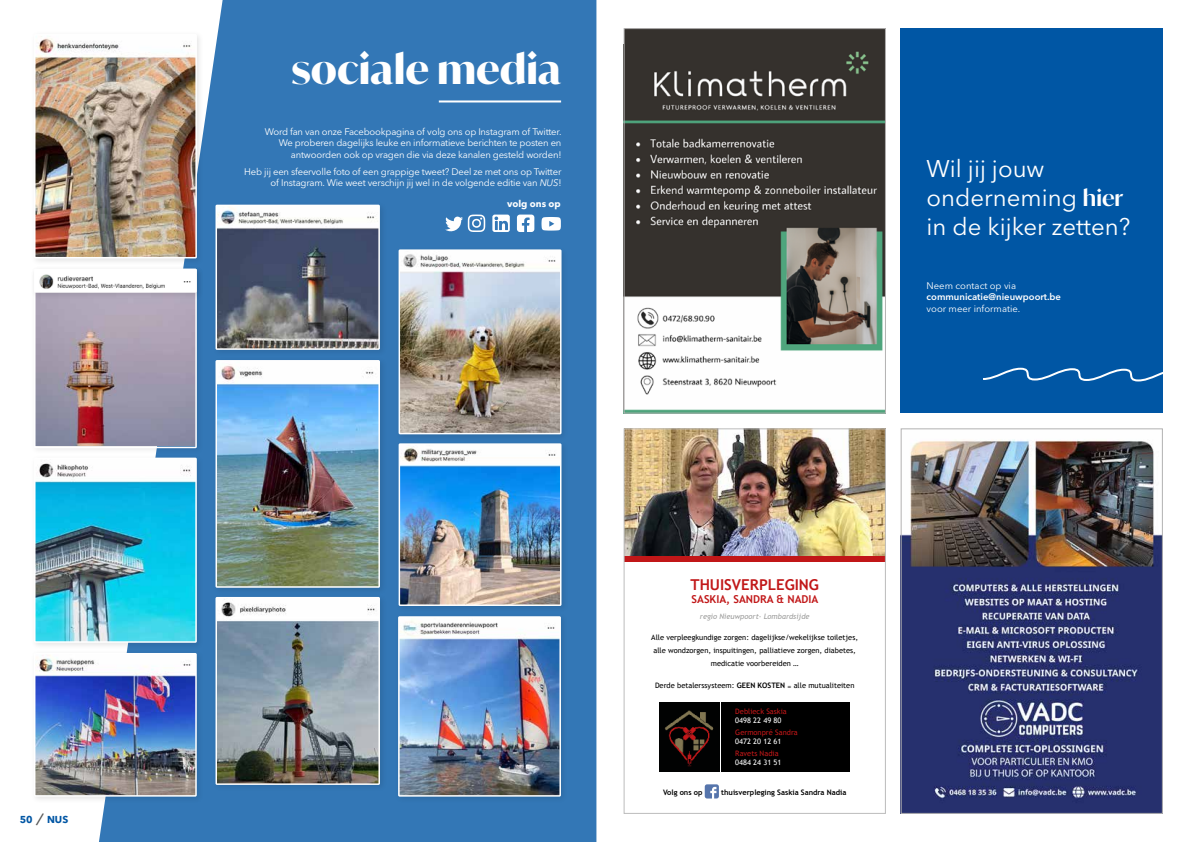
<style>
.page{position:relative;width:1191px;height:842px;background:#fff}
.page>*{position:absolute;margin:0;border:0;box-sizing:border-box;transform-origin:0 0}
.t1{font:700 40px "Ivy Mode";color:#fff}
.t2{font:24px/28.8px "Avenir Next LT Pro";color:#fff}
.t3{font:700 15px "Trebuchet MS";color:#c11718}
.t4{font:700 10.9px "Trebuchet MS";color:#c11718}
.t5{font:700 10px "Avenir Next LT Pro";color:#0056a4}
.t6{font:9.5px/11.4px "Avenir Next LT Pro";letter-spacing:-.02em;color:#fff;text-align:right}
.t7{font:9.5px "Avenir Next LT Pro";color:#fff}
.t8{font:600 9.5px "Avenir Next LT Pro";color:#fff}
.t9{font:700 9.5px "Avenir Next LT Pro";color:#fff}
.t10{font:7.5px/13px "Trebuchet MS";color:#000;text-align:center}
.t11{font:700 7.5px "Trebuchet MS";color:#000}
.t12{font:7.5px "Trebuchet MS";color:#c11718}
.t13{font:7.5px "Trebuchet MS";color:#fff}
.t14{font:italic 7.5px "Trebuchet MS";color:#9d9d9c}
.s1{font-weight:400;font-size:16px;color:#575756}
.s2{font-style:italic}
.s3{font-family:"Ivy Mode";font-weight:600;font-size:22px}
.s4{font-weight:700}
</style>
<div class="page">
<div style="left:99px;top:0;width:497px;height:842px;background:#3377b6"></div>
<div style="left:31px;top:454px;width:173px;height:196px;background:#000;opacity:.1"></div>
<img style="left:37px;top:461px;width:157px;height:179px">
<div style="left:34px;top:458px;width:163px;height:185px;border:2px solid #fff"></div>
<div style="left:212px;top:201px;width:175px;height:156px;background:#3274b2"></div>
<img style="left:218px;top:208px;width:159px;height:139px">
<div style="left:215px;top:205px;width:165px;height:145px;border:2px solid #fff"></div>
<div style="left:212px;top:356px;width:175px;height:239px;background:#3174b1"></div>
<img style="left:218px;top:363px;width:159px;height:222px">
<div style="left:215px;top:360px;width:165px;height:228px;border:2px solid #fff"></div>
<div style="left:30px;top:649px;width:174px;height:155px;background:#000;opacity:.1"></div>
<img style="left:37px;top:656px;width:157px;height:138px">
<div style="left:34px;top:653px;width:163px;height:144px;border:2px solid #fff"></div>
<div style="left:394px;top:613px;width:174px;height:191px;background:#3274b2"></div>
<img style="left:401px;top:619px;width:157px;height:175px">
<div style="left:398px;top:616px;width:163px;height:181px;border:2px solid #fff"></div>
<hr style="left:439px;top:100px;width:122px;height:2px;background:#fff">
<div style="left:31px;top:31px;width:173px;height:235px;background:#000;opacity:.1"></div>
<img style="left:37px;top:37px;width:157px;height:218px">
<div style="left:34px;top:34px;width:163px;height:224px;border:2px solid #fff"></div>
<div style="left:395px;top:440px;width:174px;height:173px;background:#000;opacity:.1"></div>
<img style="left:401px;top:446px;width:157px;height:157px">
<div style="left:398px;top:443px;width:163px;height:163px;border:2px solid #fff"></div>
<div style="left:31px;top:265px;width:173px;height:191px;background:#000;opacity:.1"></div>
<img style="left:37px;top:300px;width:157px;height:145px">
<div style="left:34px;top:269px;width:163px;height:179px;border:2px solid #fff"></div>
<div style="left:212px;top:593px;width:175px;height:199px;background:#3174b2"></div>
<img style="left:218px;top:600px;width:159px;height:182px">
<div style="left:215px;top:597px;width:165px;height:188px;border:2px solid #fff"></div>
<svg style="left:445px;top:215px;width:40px;height:17px"></svg>
<svg style="left:492px;top:215px;width:18px;height:17px"></svg>
<svg style="left:517px;top:215px;width:17px;height:17px"></svg>
<svg style="left:541px;top:217px;width:20px;height:14px"></svg>
<div style="left:395px;top:246px;width:174px;height:196px;background:#000;opacity:.1"></div>
<img style="left:401px;top:252px;width:157px;height:179px">
<div style="left:398px;top:249px;width:163px;height:185px;border:2px solid #fff"></div>
<img style="left:903px;top:439px;width:257px;height:373px">
<div style="left:901px;top:429px;width:261px;height:385px;border:1px solid #b3b2b2"></div>
<img style="left:626px;top:431px;width:257px;height:125px">
<div style="left:624px;top:556px;width:261px;height:5px;background:#c11718"></div>
<svg style="left:704px;top:784px;width:15px;height:14px"></svg>
<img style="left:659px;top:702px;width:60px;height:69px">
<div style="left:721px;top:702px;width:129px;height:69px;background:#000"></div>
<div style="left:624px;top:429px;width:261px;height:385px;border:1px solid #bcbcbc"></div>
<div style="left:624px;top:29px;width:261px;height:384px;background:#35312d"></div>
<img style="left:626px;top:51px;width:257px;height:360px">
<div style="left:624px;top:28px;width:261px;height:385px;border:1px solid #b3b2b2"></div>
<div style="left:900px;top:28px;width:262px;height:385px;background:#0056a4"></div>
<svg style="left:983px;top:367px;width:180px;height:17px"></svg>
<div style="left:31px;top:265px;width:173px;height:35px;background:#000;opacity:.1"></div>
<img style="left:37px;top:272px;width:157px;height:18px">
<div style="left:34px;top:269px;width:163px;height:24px;border:2px solid #fff"></div>
<p class="t5" style="left:20px;top:813px;width:50px">50 <span class="s1">/</span> NUS</p>
<h1 class="t1" style="left:291px;top:43px;width:271px">sociale media</h1>
<p class="t6" style="left:265px;top:126px;width:298px">Word fan van onze Facebookpagina of volg ons op Instagram of Twitter.<br>We proberen dagelijks leuke en informatieve berichten te posten en antwoorden ook op vragen die via deze kanalen gesteld worden!</p>
<p class="t6" style="left:244px;top:166px;width:319px">Heb jij een sfeervolle foto of een grappige tweet? Deel ze met ons op Twitter of Instagram. Wie weet verschijn jij wel in de volgende editie van <span class="s2">NUS</span>!</p>
<p class="t9" style="left:507px;top:198px;width:55px">volg ons op</p>
<h2 class="t2" style="left:926px;top:154px;width:205px">Wil jij jouw onderneming <span class="s3">hier </span>in de kijker zetten?</h2>
<p class="t7" style="left:926px;top:280px;width:91px">Neem contact op via</p>
<p class="t8" style="left:926px;top:291px;width:136px">communicatie@nieuwpoort.be</p>
<p class="t7" style="left:926px;top:303px;width:95px">voor meer informatie.</p>
<h3 class="t3" style="left:690px;top:575px;width:130px">THUISVERPLEGING</h3>
<p class="t4" style="left:691px;top:592px;width:128px">SASKIA, SANDRA &amp; NADIA</p>
<p class="t14" style="left:700px;top:612px;width:111px">regio Nieuwpoort- Lombardsijde</p>
<p class="t10" style="left:651px;top:631px;width:208px">Alle verpleegkundige zorgen: dagelijkse/wekelijkse toiletjes, alle wondzorgen, inspuitingen, palliatieve zorgen, diabetes, medicatie voorbereiden …</p>
<p class="t10" style="left:655px;top:679px;width:201px">Derde betalerssysteem: <span class="s4">GEEN KOSTEN</span> = alle mutualiteiten</p>
<p class="t12" style="left:735px;top:707px;width:53px">Deblieck Saskia</p>
<p class="t13" style="left:735px;top:716px;width:48px">0498 22 49 80</p>
<p class="t12" style="left:735px;top:728px;width:64px">Germonpré Sandra</p>
<p class="t13" style="left:735px;top:737px;width:48px">0472 20 12 61</p>
<p class="t12" style="left:735px;top:749px;width:45px">Ravets Nadia</p>
<p class="t13" style="left:735px;top:758px;width:48px">0484 24 31 51</p>
<p class="t11" style="left:663px;top:788px;width:41px">Volg ons op</p>
<p class="t11" style="left:721px;top:788px;width:127px">thuisverpleging Saskia Sandra Nadia</p>
</div>
